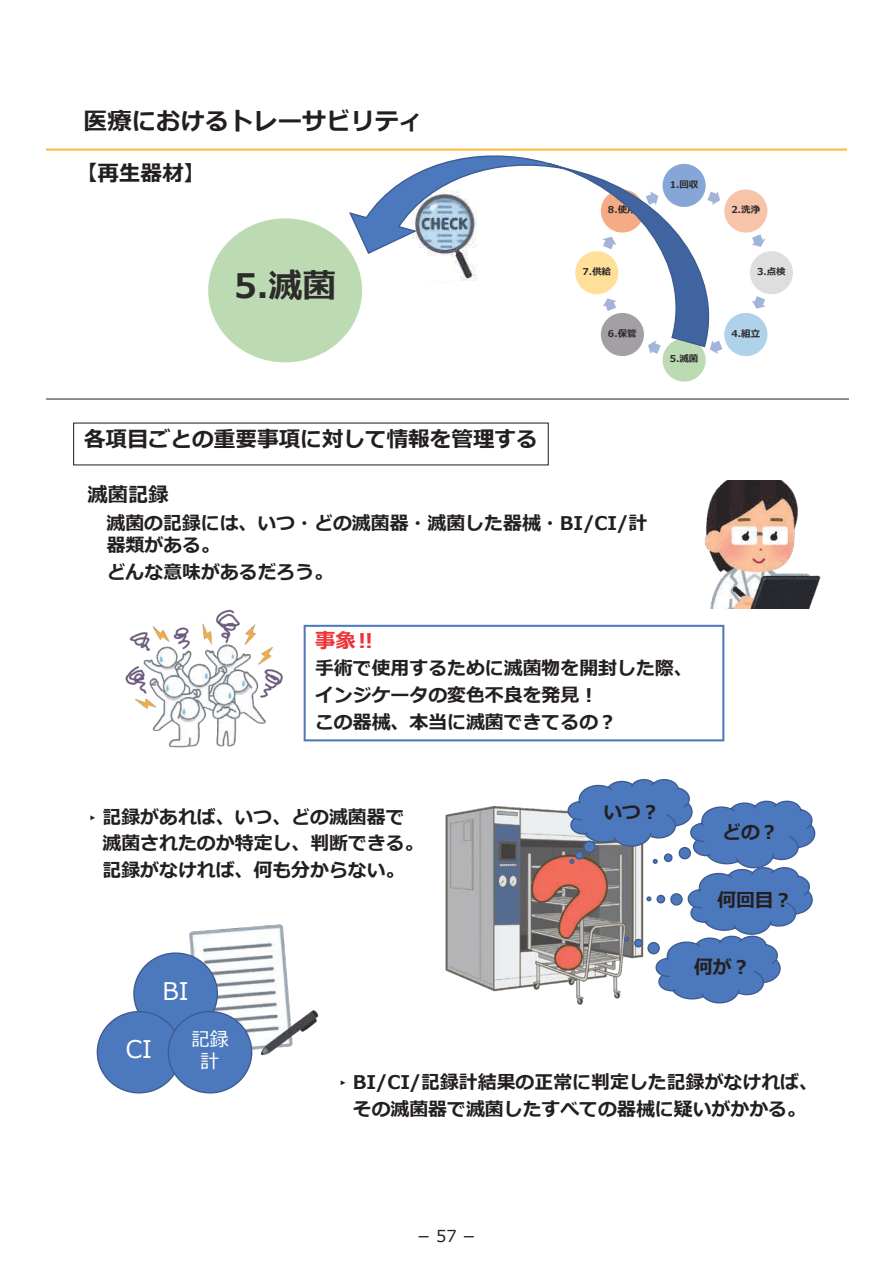
<style>
.page{position:relative;width:893px;height:1263px;background:#fff}
.page>*{position:absolute;margin:0;border:0;box-sizing:border-box;transform-origin:0 0}
.t1{font:700 33.75px "Meiryo";color:#2d2a2b}
.t2{font:700 24.3px "Meiryo";color:#231f20}
.t3{font:24.3px "Meiryo";color:#fff}
.t4{font:700 21.6px "Meiryo";color:#231f20}
.t5{font:700 20.25px "Meiryo";color:#231f20}
.t6{font:700 20.25px "Meiryo";color:#ee3238}
.t7{font:700 18.9px/26.7px "Meiryo";color:#231f20}
.t8{font:18.9px/22.6px "Meiryo";color:#fff;text-align:center}
.t9{font:16.5px "Meiryo";color:#231f20}
.t10{font:700 9.45px "Meiryo";color:#2d2a2b}
</style>
<div class="page">
<hr style="left:46px;top:149px;width:801px;height:2px;background:#fdb93a">
<hr style="left:46px;top:399px;width:802px;height:1px;background:#231f20">
<div style="left:724px;top:189px;width:44px;height:44px;background:#f8c4a9;border-radius:50%"></div>
<div style="left:723px;top:188px;width:46px;height:46px;border:1px solid #fff;border-radius:50%"></div>
<svg style="left:752px;top:234px;width:13px;height:13px"></svg>
<div style="left:749px;top:250px;width:45px;height:45px;background:#dddee0;border-radius:50%"></div>
<div style="left:748px;top:250px;width:46px;height:46px;border:1px solid #fff;border-radius:50%"></div>
<svg style="left:752px;top:296px;width:14px;height:13px"></svg>
<div style="left:724px;top:312px;width:44px;height:45px;background:#b0d1ea;border-radius:50%"></div>
<div style="left:723px;top:312px;width:46px;height:45px;border:1px solid #fff;border-radius:50%"></div>
<div style="left:662px;top:338px;width:44px;height:44px;background:#bcdbb3;border-radius:50%"></div>
<div style="left:661px;top:337px;width:46px;height:46px;border:1px solid #fff;border-radius:50%"></div>
<img style="left:704px;top:480px;width:117px;height:129px">
<div style="left:304px;top:625px;width:420px;height:116px;border:2px solid #4c79bd"></div>
<div style="left:208px;top:218px;width:155px;height:145px;background:#bcdbb3;border-radius:50%"></div>
<svg style="left:348px;top:148px;width:376px;height:200px"></svg>
<img style="left:125px;top:609px;width:158px;height:139px">
<img style="left:187px;top:924px;width:132px;height:135px">
<div style="left:134px;top:953px;width:83px;height:81px;background:#4c79bd;border-radius:50%"></div>
<div style="left:97px;top:1011px;width:84px;height:82px;background:#4c79bd;border-radius:50%"></div>
<div style="left:168px;top:1011px;width:84px;height:82px;background:#4c79bd;border-radius:50%"></div>
<div style="left:168px;top:1011px;width:84px;height:82px;border:1px solid #3d5b91;border-radius:50%"></div>
<img style="left:445px;top:806px;width:137px;height:199px">
<img style="left:499px;top:837px;width:67px;height:151px">
<svg style="left:566px;top:779px;width:250px;height:225px"></svg>
<p class="t2" style="left:83px;top:104px;width:342px">医療におけるトレーサビリティ</p>
<p class="t4" style="left:76px;top:158px;width:131px">【再生器材】</p>
<h1 class="t1" style="left:234px;top:262px;width:104px">5.滅菌</h1>
<p class="t10" style="left:608px;top:203px;width:30px">8.使用</p>
<p class="t10" style="left:582px;top:265px;width:30px">7.供給</p>
<p class="t10" style="left:608px;top:327px;width:30px">6.保管</p>
<p class="t10" style="left:670px;top:178px;width:30px">1.回収</p>
<p class="t10" style="left:670px;top:352px;width:30px">5.滅菌</p>
<p class="t4" style="left:84px;top:423px;width:455px">各項目ごとの重要事項に対して情報を管理する</p>
<p class="t5" style="left:88px;top:481px;width:83px">滅菌記録</p>
<p class="t7" style="left:107px;top:512px;width:542px;line-height:22.6px">滅菌の記録には、いつ・どの滅菌器・滅菌した器械・BI/CI/計器類がある。</p>
<p class="t7" style="left:107px;top:560px;width:228px">どんな意味があるだろう。</p>
<p class="t6" style="left:315px;top:626px;width:62px">事象‼</p>
<p class="t7" style="left:315px;top:656px;width:379px">手術で使用するために滅菌物を開封した際、インジケータの変色不良を発見！<br>この器械、本当に滅菌できてるの？</p>
<p class="t10" style="left:731px;top:203px;width:30px">2.洗浄</p>
<p class="t10" style="left:757px;top:265px;width:30px">3.点検</p>
<p class="t10" style="left:731px;top:327px;width:30px">4.組立</p>
<p class="t7" style="left:103px;top:804px;width:323px;text-indent:-19px">‣記録があれば、いつ、どの滅菌器で滅菌されたのか特定し、判断できる。記録がなければ、何も分からない。</p>
<p class="t7" style="left:603px;top:800px;width:58px">いつ？</p>
<p class="t7" style="left:722px;top:820px;width:58px">どの？</p>
<p class="t7" style="left:717px;top:887px;width:77px">何回目？</p>
<p class="t3" style="left:162px;top:974px;width:28px">BI</p>
<p class="t3" style="left:126px;top:1032px;width:28px">CI</p>
<p class="t8" style="left:191px;top:1028px;width:39px">記録計</p>
<p class="t7" style="left:694px;top:955px;width:58px">何が？</p>
<p class="t7" style="left:334px;top:1069px;width:486px;text-align:center">‣BI/CI/記録計結果の正常に判定した記録がなければ、その滅菌器で滅菌したすべての器械に疑いがかかる。</p>
<p class="t9" style="left:416px;top:1224px;width:63px">－57－</p>
</div>
